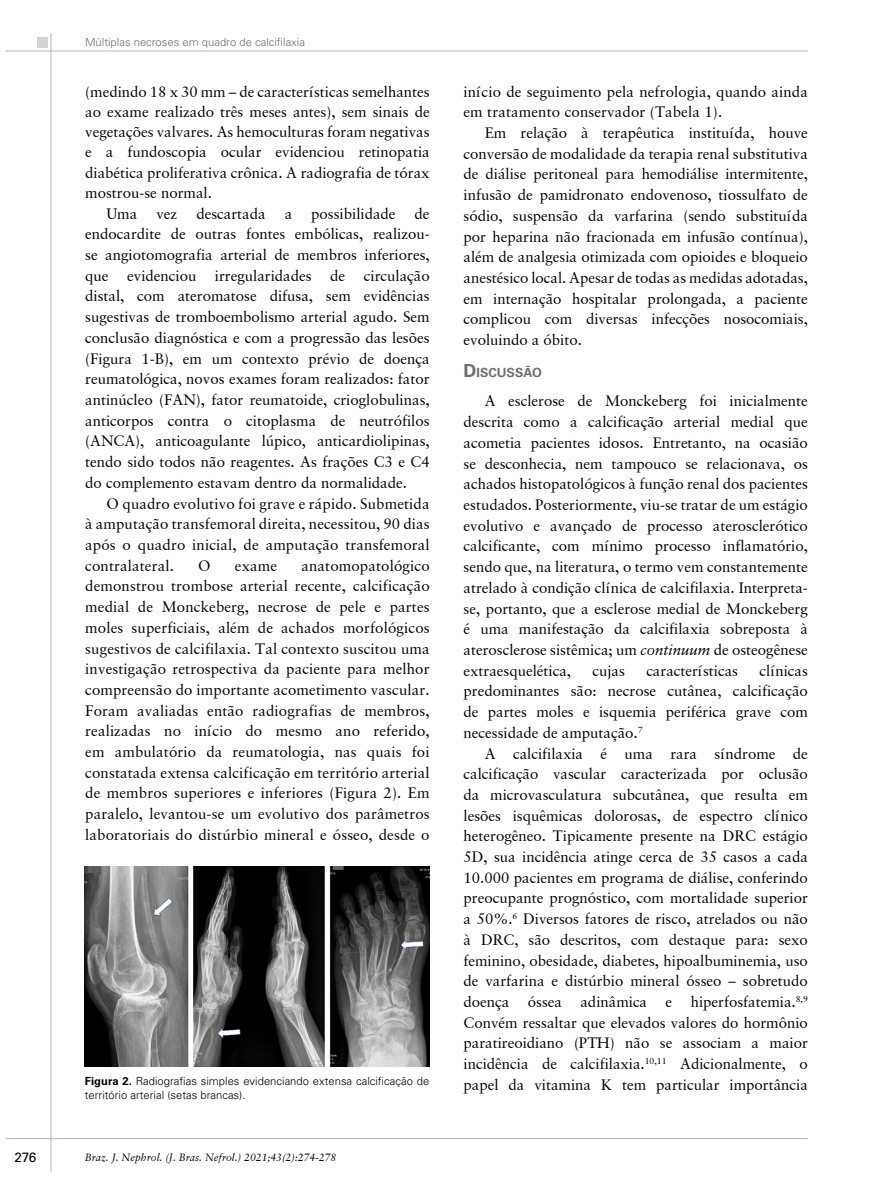
<style>
.page{position:relative;width:893px;height:1191px;background:#fff}
.page>*{position:absolute;margin:0;border:0;box-sizing:border-box;transform-origin:0 0}
.t1{font:15px/20.7px "Garamond Retrospective S Si";color:#000;text-align:justify}
.t2{font:13.5px "Univers LT Std";color:#000}
.t3{font:700 12.6px "Univers LT Std";color:#6d6e71}
.t4{font:300 11.25px/14.2px "Univers LT Std";color:#000}
.t5{font:300 11.25px "Univers LT Std";color:#6d6e71}
.t6{font:italic 10.5px "Garamond Retrospective S Si";color:#000}
.s1{font-weight:700}
.s2{font-size:18px}
.s3{font-style:italic}
</style>
<div class="page">
<div style="left:37px;top:37px;width:11px;height:11px;background:#d1d3d4"></div>
<hr style="left:6px;top:51px;width:802px;height:1px;background:#b1b4b6">
<hr style="left:51px;top:33px;width:1px;height:1138px;background:#b1b4b6">
<hr style="left:6px;top:1138px;width:802px;height:1px;background:#b1b4b6">
<img style="left:85px;top:867px;width:344px;height:199px">
<p class="t2" style="left:14px;top:1149px;width:23px">276</p>
<p class="t5" style="left:85px;top:36px;width:222px">Múltiplas necroses em quadro de calcifilaxia</p>
<p class="t1" style="left:85px;top:81px;width:346px">(medindo 18 x 30 mm – de características semelhantes</p>
<p class="t1" style="left:85px;top:101px;width:346px">ao exame realizado três meses antes), sem sinais de</p>
<p class="t1" style="left:85px;top:121px;width:346px">vegetações valvares. As hemoculturas foram negativas</p>
<p class="t1" style="left:85px;top:142px;width:346px">e a fundoscopia ocular evidenciou retinopatia</p>
<p class="t1" style="left:85px;top:162px;width:346px">diabética proliferativa crônica. A radiografia de tórax</p>
<p class="t1" style="left:85px;top:182px;width:128px">mostrou-se normal.</p>
<p class="t1" style="left:106px;top:203px;width:32px">Uma</p>
<p class="t1" style="left:156px;top:203px;width:22px">vez</p>
<p class="t1" style="left:196px;top:203px;width:71px">descartada</p>
<p class="t1" style="left:285px;top:203px;width:9px">a</p>
<p class="t1" style="left:311px;top:203px;width:86px">possibilidade</p>
<p class="t1" style="left:85px;top:203px;width:346px;text-indent:329px">de endocardite de outras fontes embólicas, realizou&shy;se angiotomografia arterial de membros inferiores, que evidenciou irregularidades de circulação distal, com ateromatose difusa, sem evidências sugestivas de tromboembolismo arterial agudo. Sem conclusão diagnóstica e com a progressão das lesões (Figura 1-B), em um contexto prévio de doença reumatológica, novos exames foram realizados: fator antinúcleo (FAN), fator reumatoide, crioglobulinas, anticorpos contra o citoplasma de neutrófilos (ANCA), anticoagulante lúpico, anticardiolipinas, tendo sido todos não reagentes. As frações C3 e C4 do complemento estavam dentro da normalidade.</p>
<p class="t1" style="left:85px;top:493px;width:346px;text-indent:21px">O quadro evolutivo foi grave e rápido. Submetida à amputação transfemoral direita, necessitou, 90 dias após o quadro inicial, de amputação transfemoral contralateral.</p>
<p class="t1" style="left:85px;top:555px;width:346px;text-indent:216px">anatomopatológico demonstrou trombose arterial recente, calcificação medial de Monckeberg, necrose de pele e partes moles superficiais, além de achados morfológicos sugestivos de calcifilaxia. Tal contexto suscitou uma investigação retrospectiva da paciente para melhor compreensão do importante acometimento vascular.<br>Foram avaliadas então radiografias de membros, realizadas no início do mesmo ano referido, em ambulatório da reumatologia, nas quais foi constatada extensa calcificação em território arterial de membros superiores e inferiores (Figura 2). Em paralelo, levantou-se um evolutivo dos parâmetros laboratoriais do distúrbio mineral e ósseo, desde o</p>
<p class="t1" style="left:198px;top:555px;width:14px">O</p>
<p class="t1" style="left:235px;top:555px;width:44px">exame</p>
<p class="t4" style="left:85px;top:1073px;width:346px"><span class="s1">Figura 2.</span> Radiografias simples evidenciando extensa calcificação de território arterial (setas brancas).</p>
<p class="t6" style="left:85px;top:1151px;width:253px">Braz. J. Nephrol. (J. Bras. Nefrol.) 2021;43(2):274-278</p>
<p class="t1" style="left:463px;top:81px;width:346px">início de seguimento pela nefrologia, quando ainda em tratamento conservador (Tabela 1).</p>
<p class="t1" style="left:463px;top:122px;width:346px;text-indent:21px">Em relação à terapêutica instituída, houve conversão de modalidade da terapia renal substitutiva de diálise peritoneal para hemodiálise intermitente, infusão de pamidronato endovenoso, tiossulfato de sódio, suspensão da varfarina (sendo substituída por heparina não fracionada em infusão contínua), além de analgesia otimizada com opioides e bloqueio anestésico local. Apesar de todas as medidas adotadas, em internação hospitalar prolongada, a paciente complicou com diversas infecções nosocomiais, evoluindo a óbito.</p>
<p class="t3" style="left:463px;top:365px;width:80px"><span class="s2">D</span> ISCUSSÃO</p>
<p class="t1" style="left:463px;top:391px;width:346px;text-indent:21px">A esclerose de Monckeberg foi inicialmente descrita como a calcificação arterial medial que acometia pacientes idosos. Entretanto, na ocasião se desconhecia, nem tampouco se relacionava, os achados histopatológicos à função renal dos pacientes estudados. Posteriormente, viu-se tratar de um estágio evolutivo e avançado de processo aterosclerótico calcificante, com mínimo processo inflamatório, sendo que, na literatura, o termo vem constantemente atrelado à condição clínica de calcifilaxia. Interpreta&shy;se, portanto, que a esclerose medial de Monckeberg é uma manifestação da calcifilaxia sobreposta à aterosclerose sistêmica; um <span class="s3">continuum</span> de osteogênese extraesquelética,</p>
<p class="t1" style="left:463px;top:660px;width:346px;text-indent:296px">clínicas predominantes são: necrose cutânea, calcificação de partes moles e isquemia periférica grave com necessidade de amputação.<sup>7</sup></p>
<p class="t1" style="left:463px;top:742px;width:346px;text-indent:21px">A calcifilaxia é uma rara síndrome de calcificação vascular caracterizada por oclusão da microvasculatura subcutânea, que resulta em lesões isquêmicas dolorosas, de espectro clínico heterogêneo. Tipicamente presente na DRC estágio 5D, sua incidência atinge cerca de 35 casos a cada 10.000 pacientes em programa de diálise, conferindo preocupante prognóstico, com mortalidade superior a 50%.<sup>6</sup> Diversos fatores de risco, atrelados ou não à DRC, são descritos, com destaque para: sexo feminino, obesidade, diabetes, hipoalbuminemia, uso de varfarina e distúrbio mineral ósseo – sobretudo doença óssea adinâmica e hiperfosfatemia.<sup>8,9<br></sup>Convém ressaltar que elevados valores do hormônio paratireoidiano (PTH) não se associam a maior incidência de calcifilaxia.<sup>10,11</sup> Adicionalmente, o papel da vitamina K tem particular importância</p>
<p class="t1" style="left:592px;top:660px;width:34px">cujas</p>
<p class="t1" style="left:646px;top:660px;width:93px">características</p>
</div>
